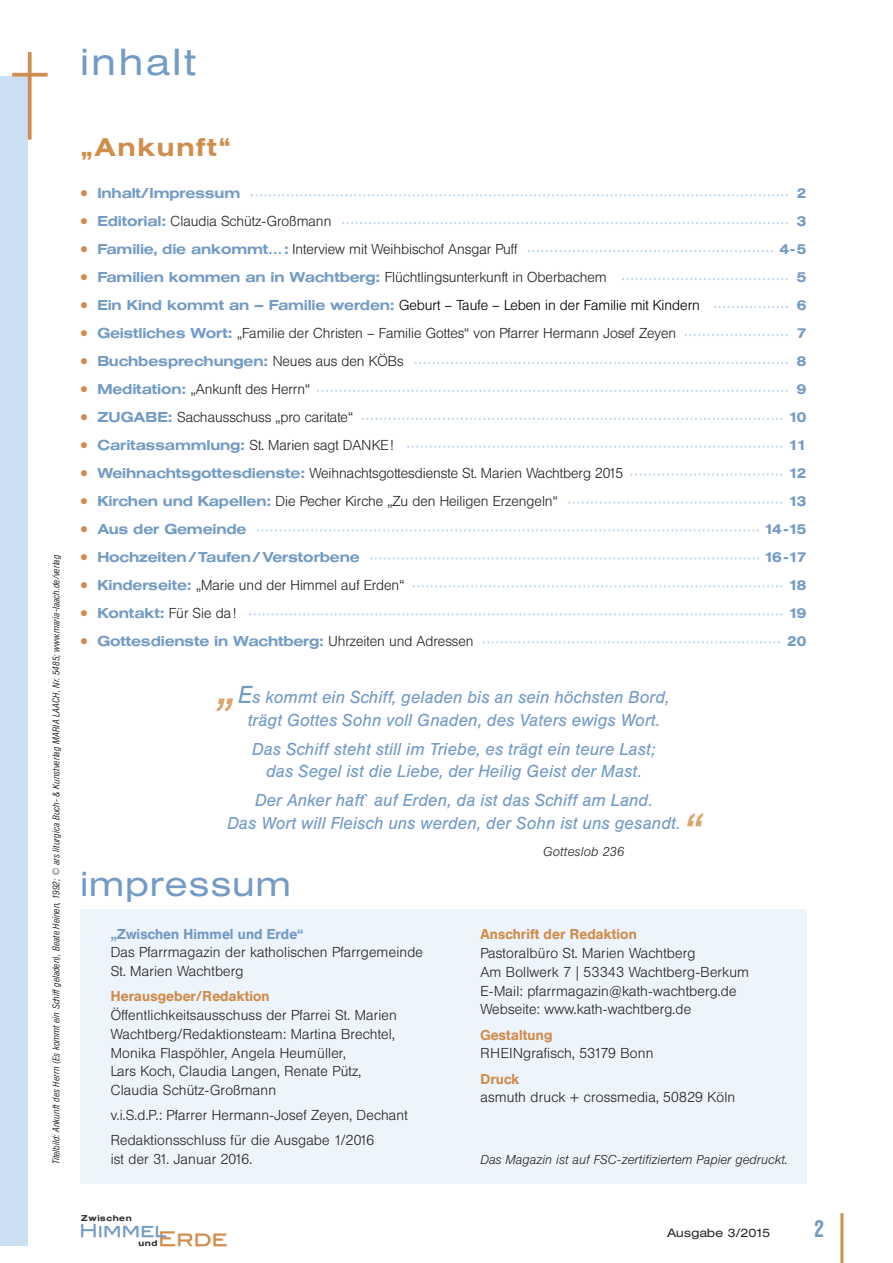
<style>
.page{position:relative;width:893px;height:1263px;background:#fff}
.page>*{position:absolute;margin:0;border:0;box-sizing:border-box;transform-origin:0 0}
.t1{font:italic 49.8px "Helvetica BQ";color:#d9a571}
.t2{font:300 37.5px "Helvetica Extended BQ";letter-spacing:.1em;color:#739bc5}
.t3{font:300 34.5px "Helvetica Extended BQ";letter-spacing:.05em;color:#739bc5}
.t4{font:500 25.5px "Helvetica Extended BQ";letter-spacing:.075em;color:#d08e4e}
.t5{font:500 24px "Helvetica Con BQ";color:#739bc5}
.t6{font:19.95px "Blair Md ITCTT Medium";color:#d08e4e}
.t7{font:17.7px "Blair Md ITCTT Medium";letter-spacing:-.025em;color:#739bc5}
.t8{font:italic 16.95px/22.5px "Helvetica BQ";letter-spacing:.015em;color:#739bc5;text-align:center}
.t9{font:300 14.25px/18.8px "Helvetica BQ";letter-spacing:.015em;color:#272627}
.t10{font:500 14.25px "Helvetica Extended BQ";color:#739bc5}
.t11{font:300 14.25px "Helvetica BQ";color:#000}
.t12{font:500 14.25px "Helvetica BQ";letter-spacing:.015em;color:#d08e4e}
.t13{font:500 14.25px "Helvetica BQ";letter-spacing:.015em;color:#739bc5}
.t14{font:italic 300 12.75px "Helvetica BQ";letter-spacing:.015em;color:#272627}
.t15{font:300 12px "Helvetica Extended BQ";letter-spacing:.025em;color:#272627}
.t16{font:italic 300 9.75px "Helvetica Con BQ";letter-spacing:.015em;color:#272627}
.t17{font:500 8.4px "Helvetica Extended BQ";letter-spacing:.075em;color:#272627}
.s1{font-size:19.5px;color:#d08e4e}
.s2{font-family:"Helvetica Extended BQ";font-weight:500;font-size:19.5px;color:#d08e4e}
.s3{font-family:"Helvetica Extended BQ";font-weight:500;color:#739bc5}
.s4{font-family:"Helvetica BQ";font-weight:300;color:#272627}
.s5{font-size:24.15px}
</style>
<div class="page">
<div style="left:81px;top:909px;width:726px;height:274px;background:#eef4fb"></div>
<div style="left:0;top:77px;width:28px;height:1169px;background:#cbdef2"></div>
<svg style="left:28px;top:52px;width:4px;height:88px"></svg>
<svg style="left:12px;top:73px;width:36px;height:4px"></svg>
<hr style="left:840px;top:1213px;width:3px;height:50px;background:#d08e4e">
<svg style="left:251px;top:194px;width:537px;height:2px"></svg>
<svg style="left:342px;top:222px;width:446px;height:2px"></svg>
<svg style="left:528px;top:250px;width:245px;height:2px"></svg>
<svg style="left:622px;top:278px;width:166px;height:2px"></svg>
<svg style="left:714px;top:306px;width:74px;height:2px"></svg>
<svg style="left:684px;top:334px;width:104px;height:2px"></svg>
<svg style="left:415px;top:362px;width:373px;height:2px"></svg>
<svg style="left:317px;top:390px;width:471px;height:2px"></svg>
<svg style="left:362px;top:418px;width:420px;height:2px"></svg>
<svg style="left:407px;top:446px;width:375px;height:2px"></svg>
<svg style="left:630px;top:473px;width:152px;height:3px"></svg>
<svg style="left:568px;top:501px;width:214px;height:3px"></svg>
<svg style="left:257px;top:529px;width:502px;height:3px"></svg>
<svg style="left:370px;top:557px;width:389px;height:3px"></svg>
<svg style="left:413px;top:585px;width:369px;height:2px"></svg>
<svg style="left:249px;top:613px;width:533px;height:2px"></svg>
<svg style="left:483px;top:641px;width:297px;height:2px"></svg>
<h2 class="t2" style="left:81px;top:41px;width:117px">inhalt</h2>
<p class="t16" style="left:51px;top:1164px;width:611px;rotate:-90deg">Titelbild: Ankunft des Herrn (Es kommt ein Schiff geladen), Beate Heinen, 1992; © ars liturgica Buch- &amp; Kunstverlag MARIA LAACH, Nr. 5485; www.maria-laach.de/verlag</p>
<h3 class="t4" style="left:81px;top:134px;width:151px">„Ankunft“</h3>
<p class="t10" style="left:81px;top:185px;width:161px"><span class="s1">•</span> Inhalt/Impressum</p>
<p class="t10" style="left:797px;top:185px;width:11px">2</p>
<p class="t9" style="left:81px;top:211px;width:252px"><span class="s2">•</span> <span class="s3">Editorial:</span> Claudia Schütz-Großmann</p>
<p class="t10" style="left:797px;top:213px;width:11px">3</p>
<p class="t9" style="left:81px;top:239px;width:438px"><span class="s2">•</span> <span class="s3">Familie, die ankommt…:</span> Interview mit Weihbischof Ansgar Puff</p>
<p class="t10" style="left:780px;top:241px;width:28px">4-5</p>
<p class="t9" style="left:81px;top:267px;width:527px"><span class="s2">•</span> <span class="s3">Familien kommen an in Wachtberg:</span> Flüchtlingsunterkunft in Oberbachem</p>
<p class="t10" style="left:797px;top:269px;width:11px">5</p>
<p class="t11" style="left:81px;top:297px;width:621px"><span class="s2">•</span> <span class="s3">Ein Kind kommt an – Familie werden:</span> Geburt – Taufe – Leben in der Familie mit Kindern</p>
<p class="t10" style="left:797px;top:297px;width:11px">6</p>
<p class="t9" style="left:81px;top:323px;width:597px"><span class="s2">•</span> <span class="s3">Geistliches Wort:</span> „Familie der Christen – Familie Gottes“ von Pfarrer Hermann Josef Zeyen</p>
<p class="t10" style="left:797px;top:325px;width:11px">7</p>
<p class="t10" style="left:81px;top:353px;width:324px"><span class="s1">•</span> Buchbesprechungen: <span class="s4">Neues aus den KÖBs</span></p>
<p class="t10" style="left:797px;top:353px;width:11px">8</p>
<p class="t9" style="left:81px;top:379px;width:231px"><span class="s2">•</span> <span class="s3">Meditation:</span> „Ankunft des Herrn“</p>
<p class="t10" style="left:797px;top:381px;width:11px">9</p>
<p class="t9" style="left:81px;top:407px;width:274px"><span class="s2">•</span> <span class="s3">ZUGABE:</span> Sachausschuss „pro caritate“</p>
<p class="t10" style="left:789px;top:409px;width:19px">10</p>
<p class="t9" style="left:81px;top:435px;width:314px"><span class="s2">•</span> <span class="s3">Caritassammlung:</span> St. Marien sagt DANKE!</p>
<p class="t10" style="left:789px;top:437px;width:19px">11</p>
<p class="t9" style="left:81px;top:463px;width:544px"><span class="s2">•</span> <span class="s3">Weihnachtsgottesdienste:</span> Weihnachtsgottesdienste St. Marien Wachtberg 2015</p>
<p class="t10" style="left:789px;top:465px;width:19px">12</p>
<p class="t9" style="left:81px;top:491px;width:478px"><span class="s2">•</span> <span class="s3">Kirchen und Kapellen:</span> Die Pecher Kirche „Zu den Heiligen Erzengeln“</p>
<p class="t10" style="left:789px;top:493px;width:19px">13</p>
<p class="t10" style="left:81px;top:521px;width:167px"><span class="s1">•</span> Aus der Gemeinde</p>
<p class="t10" style="left:764px;top:521px;width:43px">14 -15</p>
<p class="t10" style="left:81px;top:549px;width:280px"><span class="s1">•</span> Hochzeiten/Taufen/Verstorbene</p>
<p class="t10" style="left:764px;top:549px;width:43px">16-17</p>
<p class="t9" style="left:81px;top:575px;width:325px"><span class="s2">•</span> <span class="s3">Kinderseite:</span> „Marie und der Himmel auf Erden“</p>
<p class="t10" style="left:789px;top:577px;width:19px">18</p>
<p class="t9" style="left:81px;top:603px;width:157px"><span class="s2">•</span> <span class="s3">Kontakt:</span> Für Sie da!</p>
<p class="t10" style="left:789px;top:605px;width:19px">19</p>
<p class="t10" style="left:81px;top:633px;width:394px"><span class="s1">•</span> Gottesdienste in Wachtberg: <span class="s4">Uhrzeiten und Adressen</span></p>
<p class="t10" style="left:787px;top:633px;width:21px">20</p>
<p class="t8" style="left:238px;top:686px;width:433px"><span class="s5">E</span>s kommt ein Schiff, geladen bis an sein höchsten Bord, trägt Gottes Sohn voll Gnaden, des Vaters ewigs Wort.</p>
<p class="t8" style="left:252px;top:737px;width:405px">Das Schiff steht still im Triebe, es trägt ein teure Last; das Segel ist die Liebe, der Heilig Geist der Mast.</p>
<p class="t8" style="left:227px;top:789px;width:454px">Der Anker haft` auf Erden, da ist das Schiff am Land.<br>Das Wort will Fleisch uns werden, der Sohn ist uns gesandt.</p>
<p class="t14" style="left:543px;top:845px;width:83px">Gotteslob 236</p>
<h1 class="t1" style="left:217px;top:660px;width:21px">„</h1>
<h3 class="t3" style="left:81px;top:865px;width:211px">impressum</h3>
<h1 class="t1" style="left:682px;top:804px;width:21px">“</h1>
<p class="t13" style="left:111px;top:926px;width:194px">„Zwischen Himmel und Erde“</p>
<p class="t9" style="left:111px;top:943px;width:314px">Das Pfarrmagazin der katholischen Pfarrgemeinde<br>St. Marien Wachtberg</p>
<p class="t12" style="left:111px;top:989px;width:160px">Herausgeber/Redaktion</p>
<p class="t9" style="left:111px;top:1005px;width:288px">Öffentlichkeitsausschuss der Pfarrei St. Marien Wachtberg/Redaktionsteam: Martina Brechtel, Monika Flaspöhler, Angela Heumüller,<br>Lars Koch, Claudia Langen, Renate Pütz, Claudia Schütz-Großmann</p>
<p class="t9" style="left:111px;top:1102px;width:299px;line-height:25.2px">v.i.S.d.P.: Pfarrer Hermann-Josef Zeyen, Dechant<br>Redaktionsschluss für die Ausgabe 1/2016</p>
<p class="t9" style="left:111px;top:1149px;width:143px">ist der 31. Januar 2016.</p>
<p class="t12" style="left:480px;top:927px;width:158px">Anschrift der Redaktion</p>
<p class="t9" style="left:480px;top:944px;width:270px">Pastoralbüro St. Marien Wachtberg<br>Am Bollwerk 7 | 53343 Wachtberg-Berkum E-Mail: pfarrmagazin@kath-wachtberg.de Webseite: www.kath-wachtberg.de</p>
<p class="t12" style="left:480px;top:1027px;width:73px">Gestaltung</p>
<p class="t9" style="left:480px;top:1044px;width:175px">RHEINgrafisch, 53179 Bonn</p>
<p class="t12" style="left:480px;top:1071px;width:40px">Druck</p>
<p class="t9" style="left:480px;top:1088px;width:256px">asmuth druck + crossmedia, 50829 Köln</p>
<p class="t14" style="left:480px;top:1153px;width:309px">Das Magazin ist auf FSC-zertifiziertem Papier gedruckt.</p>
<p class="t17" style="left:81px;top:1214px;width:52px">Zwischen</p>
<p class="t7" style="left:79px;top:1220px;width:89px">Himmel</p>
<h3 class="t5" style="left:814px;top:1216px;width:11px">2</h3>
<p class="t15" style="left:667px;top:1226px;width:104px">Ausgabe 3/2015</p>
<p class="t17" style="left:138px;top:1239px;width:20px">und</p>
<h3 class="t6" style="left:158px;top:1227px;width:71px">Erde</h3>
</div>
